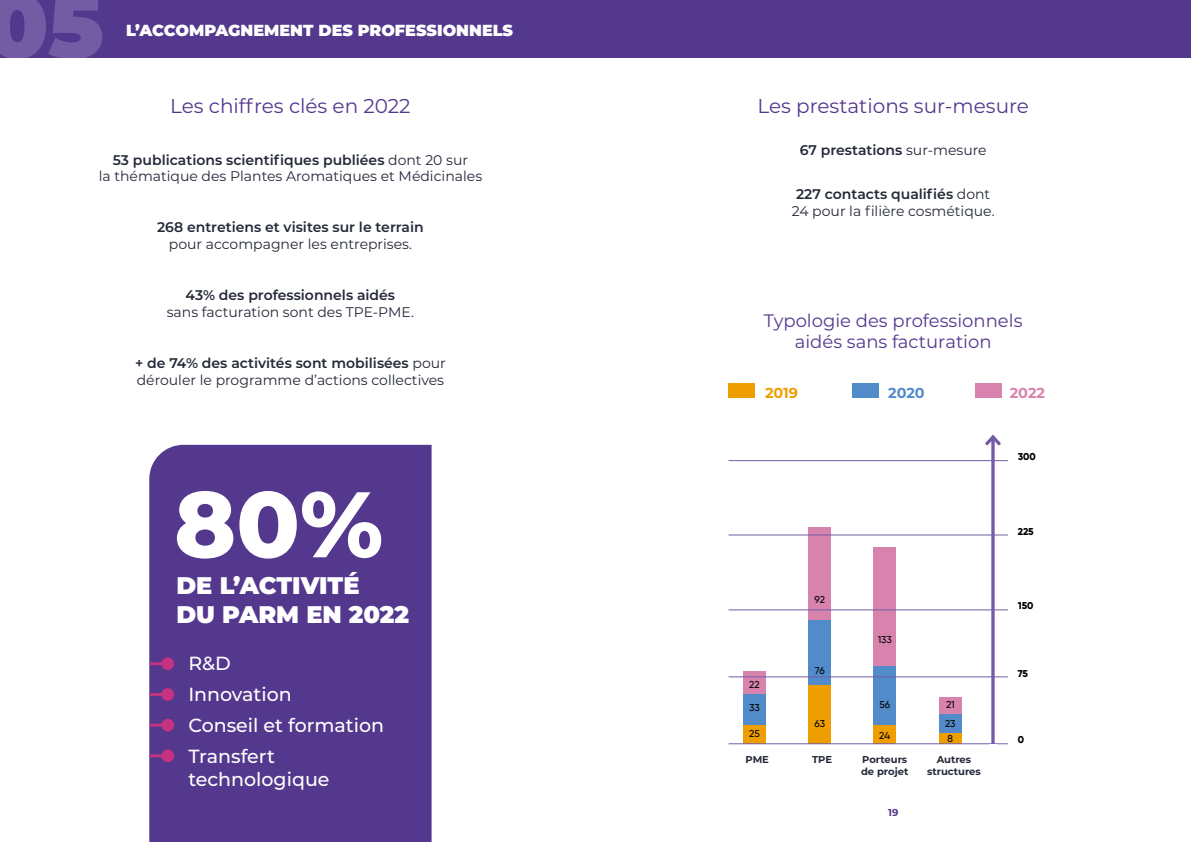
<style>
.page{position:relative;width:1191px;height:842px;background:#fff}
.page>*{position:absolute;margin:0;border:0;box-sizing:border-box;transform-origin:0 0}
.t1{font:800 92.9px "Montserrat";color:#fff}
.t2{font:900 90.8px "Montserrat";color:#735ca3}
.t3{font:900 24px/28.8px "Montserrat";color:#fff}
.t4{font:20px "Montserrat";color:#54388d}
.t5{font:500 19px/31px "Montserrat";color:#fff}
.t6{font:18px/21.6px "Montserrat";color:#54388d;text-align:center}
.t7{font:900 16px "Montserrat";color:#fff}
.t8{font:700 14.4px "Montserrat";color:#ee9e00}
.t9{font:700 14.4px "Montserrat";color:#528bc9}
.t10{font:700 14.4px "Montserrat";color:#d883ad}
.t11{font:14px/16.8px "Montserrat";color:#242938;text-align:center}
.t12{font:600 14px "Montserrat";color:#242938}
.t13{font:700 10px/12px "Montserrat";color:#242938}
.t14{font:500 10px "Gilroy";letter-spacing:-.005em;color:#000}
.t15{font:800 10px "Gilroy";color:#000}
.t16{font:700 10px "Montserrat";color:#54388d}
.s1{font-weight:600}
.s2{font-weight:400}
</style>
<div class="page">
<div style="left:0;top:0;width:1191px;height:58px;background:#54388d"></div>
<div style="left:149px;top:445px;width:282px;height:397px;background:#54388d"></div>
<hr style="left:151px;top:662px;width:17px;height:3px;background:#c63180">
<div style="left:161px;top:657px;width:13px;height:13px;background:#c63180;border-radius:50%"></div>
<hr style="left:151px;top:693px;width:17px;height:3px;background:#c63180">
<div style="left:161px;top:688px;width:13px;height:13px;background:#c63180;border-radius:50%"></div>
<svg style="left:151px;top:724px;width:10px;height:2px"></svg>
<div style="left:161px;top:719px;width:13px;height:12px;background:#c63180;border-radius:50%"></div>
<hr style="left:151px;top:754px;width:17px;height:3px;background:#c63180">
<div style="left:161px;top:749px;width:13px;height:13px;background:#c63180;border-radius:50%"></div>
<hr style="left:991px;top:437px;width:3px;height:322px;background:#735ca3">
<svg style="left:985px;top:435px;width:16px;height:13px"></svg>
<div style="left:873px;top:725px;width:23px;height:18px;background:#ee9e00"></div>
<div style="left:873px;top:666px;width:23px;height:59px;background:#528bc9"></div>
<div style="left:873px;top:547px;width:23px;height:119px;background:#d883ad"></div>
<div style="left:808px;top:685px;width:23px;height:58px;background:#ee9e00"></div>
<div style="left:808px;top:619px;width:23px;height:66px;background:#528bc9"></div>
<div style="left:808px;top:527px;width:23px;height:92px;background:#d883ad"></div>
<div style="left:743px;top:725px;width:22px;height:18px;background:#ee9e00"></div>
<div style="left:743px;top:693px;width:22px;height:32px;background:#528bc9"></div>
<div style="left:743px;top:671px;width:22px;height:22px;background:#d883ad"></div>
<div style="left:939px;top:733px;width:22px;height:10px;background:#ee9e00"></div>
<div style="left:939px;top:713px;width:22px;height:20px;background:#528bc9"></div>
<div style="left:939px;top:697px;width:22px;height:16px;background:#d883ad"></div>
<div style="left:728px;top:384px;width:26px;height:14px;background:#ee9e00"></div>
<div style="left:852px;top:384px;width:26px;height:14px;background:#528bc9"></div>
<div style="left:975px;top:384px;width:26px;height:14px;background:#d883ad"></div>
<hr style="left:728px;top:676px;width:279px;height:1px;background:#735ca3">
<hr style="left:728px;top:743px;width:279px;height:1px;background:#735ca3">
<hr style="left:728px;top:609px;width:279px;height:1px;background:#735ca3">
<hr style="left:728px;top:535px;width:279px;height:1px;background:#735ca3">
<hr style="left:728px;top:460px;width:279px;height:1px;background:#735ca3">
<div style="left:989px;top:744px;width:7px;height:18px;background:#fff"></div>
<h2 class="t2" style="left:-14px;top:-43px;width:120px">05</h2>
<p class="t7" style="left:126px;top:18px;width:388px">L’ACCOMPAGNEMENT DES PROFESSIONNELS</p>
<h3 class="t4" style="left:170px;top:92px;width:242px">Les chiffres clés en 2022</h3>
<h3 class="t4" style="left:757px;top:92px;width:273px">Les prestations sur-mesure</h3>
<p class="t11" style="left:99px;top:151px;width:385px"><span class="s1">53 publications scientifiques publiées</span> dont 20 sur<br>la thématique des Plantes Aromatiques et Médicinales</p>
<p class="t12" style="left:157px;top:218px;width:268px">268 entretiens et visites sur le terrain</p>
<p class="t11" style="left:169px;top:235px;width:245px">pour accompagner les entreprises.</p>
<p class="t12" style="left:186px;top:285px;width:211px">43% des professionnels aidés</p>
<p class="t11" style="left:167px;top:303px;width:249px">sans facturation sont des TPE-PME.</p>
<p class="t11" style="left:135px;top:354px;width:312px;text-align:left"><span class="s1">+ de 74% des activités sont mobilisées</span> pour dérouler le programme d’actions collectives</p>
<h1 class="t1" style="left:174px;top:456px;width:211px">80%</h1>
<h3 class="t3" style="left:176px;top:569px;width:234px">DE L’ACTIVITÉ<br>DU PARM EN 2022</h3>
<h3 class="t5" style="left:188px;top:647px;width:197px">R&amp;D<br>Innovation<br>Conseil et formation<br>Transfert</h3>
<h3 class="t5" style="left:188px;top:763px;width:143px">technologique</h3>
<p class="t12" style="left:799px;top:140px;width:188px">67 prestations <span class="s2">sur-mesure</span></p>
<p class="t11" style="left:791px;top:185px;width:204px"><span class="s1">227 contacts qualifiés</span> dont<br>24 pour la filière cosmétique.</p>
<p class="t6" style="left:764px;top:309px;width:260px">Typologie des professionnels aidés sans facturation</p>
<p class="t8" style="left:765px;top:382px;width:35px">2019</p>
<p class="t9" style="left:888px;top:382px;width:38px">2020</p>
<p class="t10" style="left:1009px;top:382px;width:37px">2022</p>
<p class="t15" style="left:1017px;top:450px;width:20px">300</p>
<p class="t14" style="left:749px;top:678px;width:12px">22</p>
<p class="t14" style="left:749px;top:701px;width:12px">33</p>
<p class="t14" style="left:749px;top:727px;width:12px">25</p>
<p class="t14" style="left:814px;top:594px;width:12px">92</p>
<p class="t14" style="left:815px;top:664px;width:11px">76</p>
<p class="t14" style="left:814px;top:717px;width:12px">63</p>
<p class="t14" style="left:877px;top:633px;width:16px">133</p>
<p class="t14" style="left:879px;top:699px;width:12px">56</p>
<p class="t14" style="left:879px;top:729px;width:12px">24</p>
<p class="t14" style="left:946px;top:699px;width:10px">21</p>
<p class="t14" style="left:945px;top:717px;width:12px">23</p>
<p class="t14" style="left:947px;top:732px;width:7px">8</p>
<p class="t13" style="left:745px;top:752px;width:25px">PME</p>
<p class="t13" style="left:812px;top:752px;width:22px">TPE</p>
<p class="t13" style="left:861px;top:752px;width:49px">Porteurs de projet</p>
<p class="t13" style="left:927px;top:752px;width:55px;text-align:center">Autres structures</p>
<p class="t16" style="left:888px;top:805px;width:12px">19</p>
<p class="t15" style="left:1017px;top:525px;width:17px">225</p>
<p class="t15" style="left:1017px;top:599px;width:17px">150</p>
<p class="t15" style="left:1017px;top:668px;width:12px">75</p>
<p class="t15" style="left:1017px;top:733px;width:8px">0</p>
</div>
